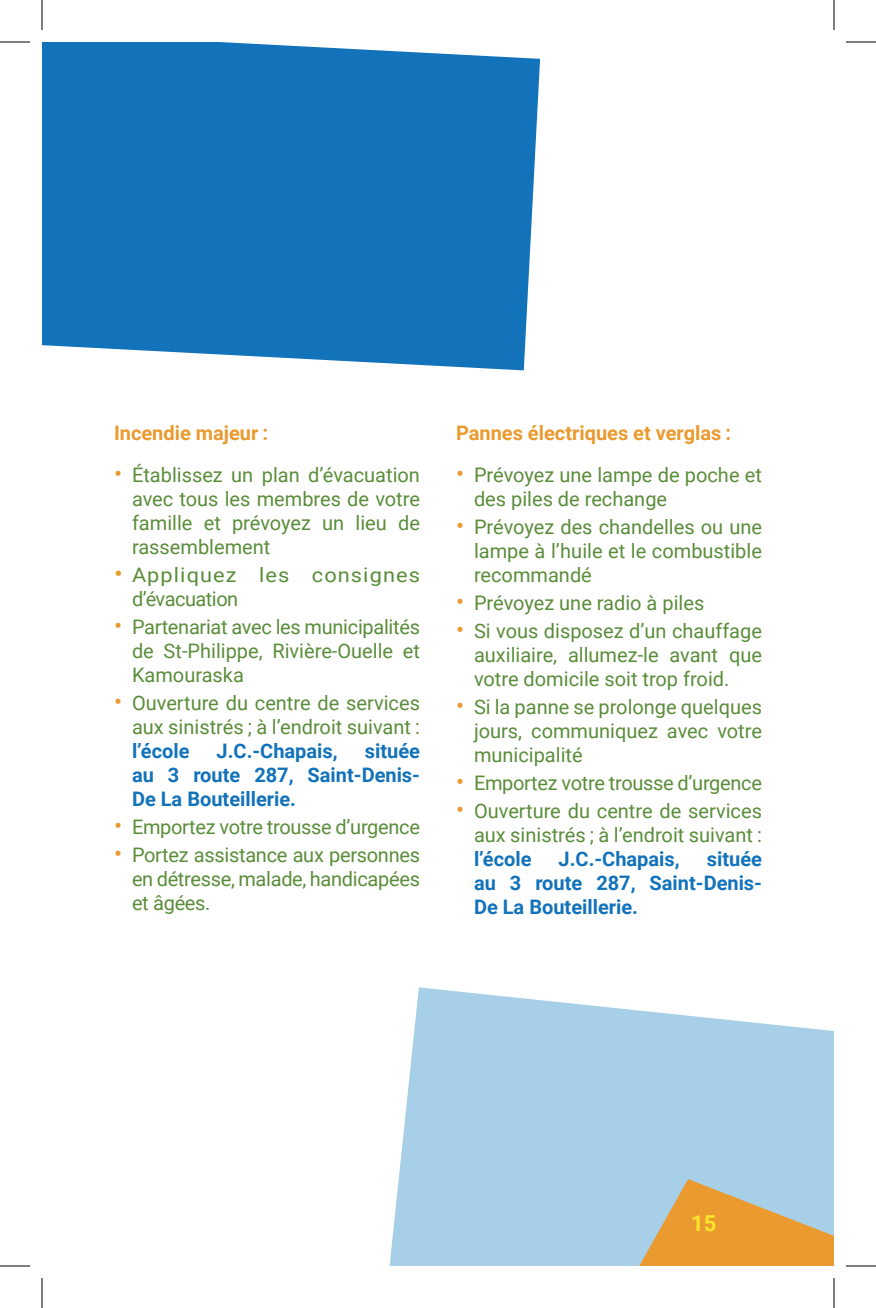
<style>
.page{position:relative;width:876px;height:1308px;background:#fff}
.page>*{position:absolute;margin:0;border:0;box-sizing:border-box;transform-origin:0 0}
.t1{font:700 22px "Roboto";color:#f9e52a}
.t2{font:20px/24px "Roboto";color:#5a8d3a;text-align:justify}
.t3{font:700 20px/24px "Roboto";color:#1272ba;text-align:justify}
.Intertitre{font:700 20px "Roboto";color:#eb9a2f}
.t4{font:20px/24px "Roboto";letter-spacing:.05em;color:#5a8d3a;scale:1.09 1}
.s1{font-size:24px;color:#eb9a2f}
.s2{font-weight:700;color:#1272ba}
</style>
<div class="page">
<svg style="left:42px;top:42px;width:498px;height:328px;background:#217bbe"></svg>
<svg style="left:390px;top:987px;width:444px;height:279px;background:#b2d5ea"></svg>
<svg style="left:609px;top:1179px;width:225px;height:87px;background:#ccb282"></svg>
<hr style="left:0;top:42px;width:30px;height:1px;background:#000">
<hr style="left:846px;top:42px;width:30px;height:1px;background:#000">
<hr style="left:0;top:1266px;width:30px;height:1px;background:#000">
<hr style="left:846px;top:1266px;width:30px;height:1px;background:#000">
<hr style="left:42px;top:0;width:1px;height:30px;background:#000">
<hr style="left:42px;top:1278px;width:1px;height:30px;background:#000">
<hr style="left:834px;top:0;width:1px;height:30px;background:#000">
<hr style="left:834px;top:1278px;width:1px;height:30px;background:#000">
<p class="Intertitre" style="left:114px;top:419px;width:156px">Incendie majeur :</p>
<p class="t2" style="left:132px;top:462px;width:290px;text-indent:-18px"><span class="s1">•</span> Établissez un plan d’évacuation avec tous les membres de votre famille et prévoyez un lieu de rassemblement</p>
<p class="t4" style="left:132px;top:562px;width:266px;text-indent:-18px"><span class="s1">•</span> Appliquez les consignes d’évacuation</p>
<p class="t2" style="left:132px;top:614px;width:290px;text-indent:-18px"><span class="s1">•</span> Partenariat avec les municipalités de St-Philippe, Rivière-Ouelle et Kamouraska</p>
<p class="t2" style="left:132px;top:690px;width:290px;text-indent:-18px"><span class="s1">•</span> Ouverture du centre de services aux sinistrés ; à l’endroit suivant : <span class="s2">l’école</span></p>
<p class="t3" style="left:132px;top:738px;width:290px;text-indent:233px">située au 3 route 287, Saint-Denis-De La Bouteillerie.</p>
<p class="t2" style="left:114px;top:814px;width:308px"><span class="s1">•</span> Emportez votre trousse d’urgence</p>
<p class="t2" style="left:132px;top:842px;width:290px;text-indent:-18px"><span class="s1">•</span> Portez assistance aux personnes en détresse, malade, handicapées et âgées.</p>
<p class="t3" style="left:217px;top:738px;width:123px">J.C.-Chapais,</p>
<p class="Intertitre" style="left:456px;top:419px;width:277px">Pannes électriques et verglas :</p>
<p class="t2" style="left:474px;top:462px;width:290px;text-indent:-18px"><span class="s1">•</span> Prévoyez une lampe de poche et des piles de rechange</p>
<p class="t2" style="left:474px;top:514px;width:290px;text-indent:-18px"><span class="s1">•</span> Prévoyez des chandelles ou une lampe à l’huile et le combustible recommandé</p>
<p class="t2" style="left:456px;top:590px;width:250px"><span class="s1">•</span> Prévoyez une radio à piles</p>
<p class="t2" style="left:474px;top:618px;width:289px;text-indent:-18px"><span class="s1">•</span> Si vous disposez d’un chauffage auxiliaire, allumez-le avant que votre domicile soit trop froid.</p>
<p class="t2" style="left:474px;top:694px;width:290px;text-indent:-18px"><span class="s1">•</span> Si la panne se prolonge quelques jours, communiquez avec votre municipalité</p>
<p class="t2" style="left:456px;top:770px;width:308px"><span class="s1">•</span> Emportez votre trousse d’urgence</p>
<p class="t2" style="left:474px;top:798px;width:290px;text-indent:-18px"><span class="s1">•</span> Ouverture du centre de services aux sinistrés ; à l’endroit suivant : <span class="s2">l’école</span></p>
<p class="t3" style="left:474px;top:846px;width:290px;text-indent:233px">située au 3 route 287, Saint-Denis-De La Bouteillerie.</p>
<p class="t3" style="left:559px;top:846px;width:123px">J.C.-Chapais,</p>
<p class="t1" style="left:691px;top:1207px;width:27px">15</p>
</div>
